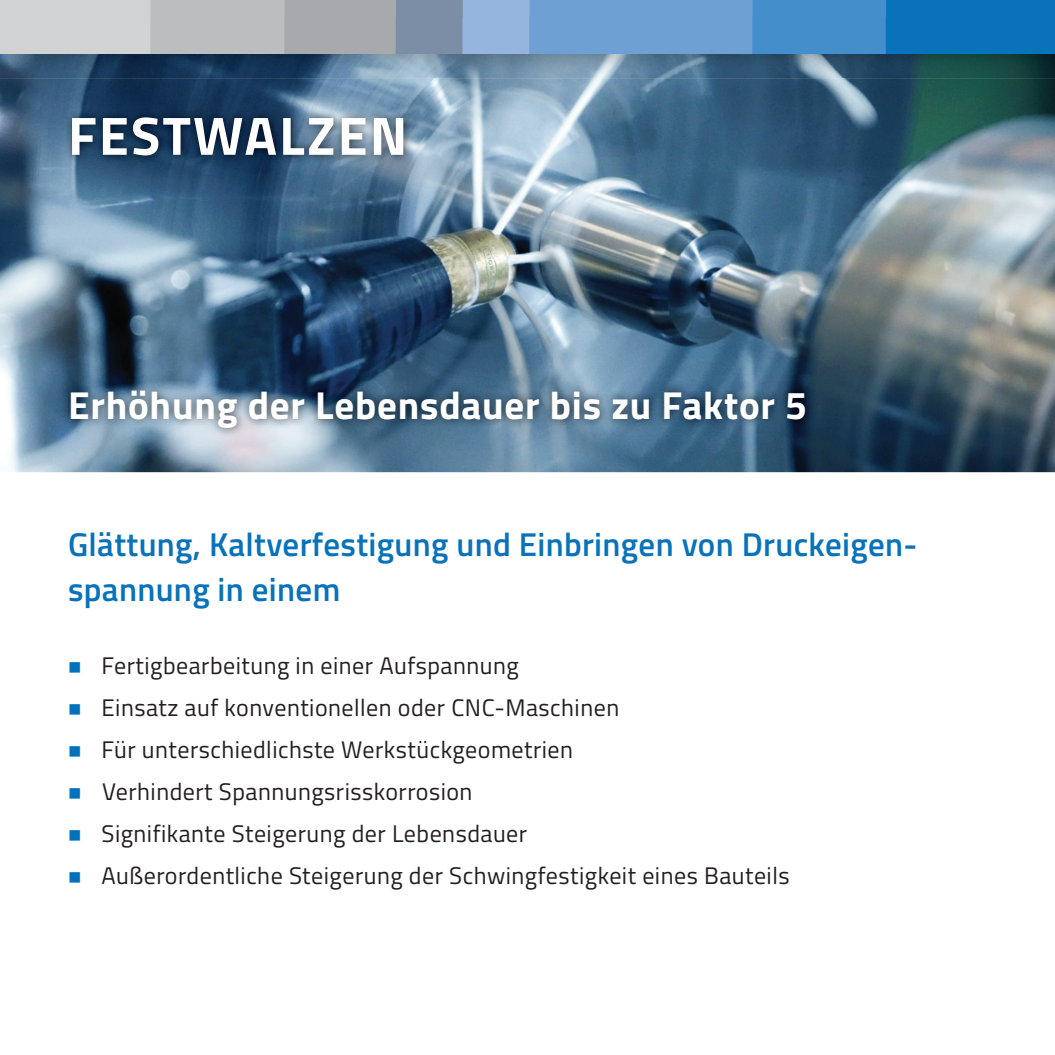
<style>
.page{position:relative;width:1055px;height:1055px;background:#fff}
.page>*{position:absolute;margin:0;border:0;box-sizing:border-box;transform-origin:0 0}
.t1{font:700 54px "Titillium Web";letter-spacing:.04em;color:#fff}
.t2{font:700 39px "Titillium Web";letter-spacing:.02em;color:#fff}
.t3{font:600 33px/45px "Titillium Web";letter-spacing:.01em;color:#0872ba}
.t4{font:24px "Titillium Web";letter-spacing:.02em;color:#231f20}
.s1{color:#0072bc}
</style>
<div class="page">
<img style="left:0;top:0;width:1054px;height:472px">
<img style="left:63px;top:109px;width:351px;height:56px">
<img style="left:62px;top:381px;width:752px;height:56px">
<img style="left:0;top:0;width:1px;height:78px">
<img style="left:0;top:17px;width:1054px;height:36px">
<h1 class="t1" style="left:68px;top:95px;width:341px">FESTWALZEN</h1>
<h2 class="t2" style="left:68px;top:375px;width:740px">Erhöhung der Lebensdauer bis zu Faktor 5</h2>
<h3 class="t3" style="left:68px;top:520px;width:851px">Glättung, Kaltverfestigung und Einbringen von Druckeigen&shy;spannung in einem</h3>
<p class="t4" style="left:68px;top:648px;width:452px"><span class="s1">■</span> Fertigbearbeitung in einer Aufspannung</p>
<p class="t4" style="left:68px;top:690px;width:552px"><span class="s1">■</span> Einsatz auf konventionellen oder CNC-Maschinen</p>
<p class="t4" style="left:68px;top:732px;width:506px"><span class="s1">■</span> Für unterschiedlichste Werkstückgeometrien</p>
<p class="t4" style="left:68px;top:774px;width:406px"><span class="s1">■</span> Verhindert Spannungsrisskorrosion</p>
<p class="t4" style="left:68px;top:816px;width:460px"><span class="s1">■</span> Signifikante Steigerung der Lebensdauer</p>
<p class="t4" style="left:68px;top:858px;width:723px"><span class="s1">■</span> Außerordentliche Steigerung der Schwingfestigkeit eines Bauteils</p>
</div>
